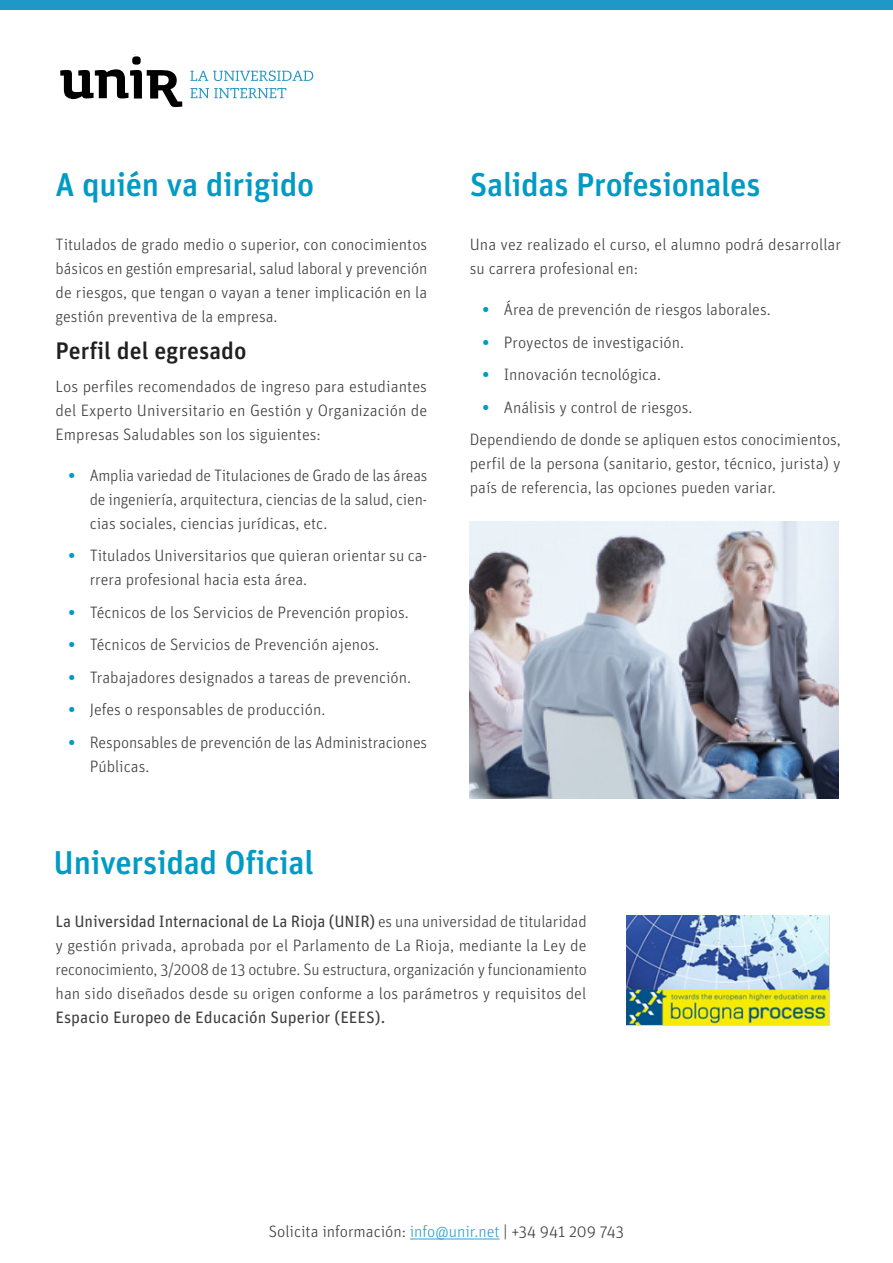
<style>
.page{position:relative;width:893px;height:1263px;background:#fff}
.page>*{position:absolute;margin:0;border:0;box-sizing:border-box;transform-origin:0 0}
.título_nivel1{font:500 33px "Unit OT";letter-spacing:-.01em;color:#009bc5}
.títulos_nivel2{font:500 24px "Unit OT";color:#231f20}
.párrafo{font:300 16.5px/24px "Unit OT";color:#3e3e3f;text-align:justify}
.s1{font-weight:700;color:#009bc5}
.s2{font-weight:400}
.s3{color:#329fcb}
</style>
<div class="page">
<hr style="left:410px;top:1238px;width:90px;height:1px;background:#329fcb">
<div style="left:0;top:0;width:893px;height:10px;background:#1f97c7"></div>
<svg style="left:60px;top:56px;width:122px;height:51px"></svg>
<svg style="left:190px;top:71px;width:123px;height:10px"></svg>
<svg style="left:190px;top:88px;width:96px;height:10px"></svg>
<img style="left:626px;top:915px;width:203px;height:114px">
<img style="left:470px;top:522px;width:369px;height:276px">
<p class="título_nivel1" style="left:56px;top:163px;width:260px">A quién va dirigido</p>
<p class="título_nivel1" style="left:470px;top:163px;width:292px">Salidas Profesionales</p>
<p class="párrafo" style="left:56px;top:232px;width:373px">Titulados de grado medio o superior, con conocimientos básicos en gestión empresarial, salud laboral y prevención de riesgos, que tengan o vayan a tener implicación en la gestión preventiva de la empresa.</p>
<p class="títulos_nivel2" style="left:56px;top:336px;width:192px">Perfil del egresado</p>
<p class="párrafo" style="left:56px;top:374px;width:373px">Los perfiles recomendados de ingreso para estudiantes del Experto Universitario en Gestión y Organización de Empresas Saludables son los siguientes:</p>
<p class="párrafo" style="left:90px;top:463px;width:339px;text-indent:-21px"><span class="s1">•</span> Amplia variedad de Titulaciones de Grado de las áreas de ingeniería, arquitectura, ciencias de la salud, cien&shy;cias sociales, ciencias jurídicas, etc.</p>
<p class="párrafo" style="left:90px;top:544px;width:339px;text-indent:-21px"><span class="s1">•</span> Titulados Universitarios que quieran orientar su ca&shy;rrera profesional hacia esta área.</p>
<p class="párrafo" style="left:68px;top:600px;width:342px"><span class="s1">•</span> Técnicos de los Servicios de Prevención propios.</p>
<p class="párrafo" style="left:68px;top:633px;width:312px"><span class="s1">•</span> Técnicos de Servicios de Prevención ajenos.</p>
<p class="párrafo" style="left:68px;top:665px;width:344px"><span class="s1">•</span> Trabajadores designados a tareas de prevención.</p>
<p class="párrafo" style="left:68px;top:698px;width:258px"><span class="s1">•</span> Jefes o responsables de producción.</p>
<p class="párrafo" style="left:90px;top:730px;width:339px;text-indent:-21px"><span class="s1">•</span> Responsables de prevención de las Administraciones<br>Públicas.</p>
<p class="título_nivel1" style="left:54px;top:841px;width:262px">Universidad Oficial</p>
<p class="párrafo" style="left:470px;top:232px;width:373px">Una vez realizado el curso, el alumno podrá desarrollar su carrera profesional en:</p>
<p class="párrafo" style="left:483px;top:297px;width:290px"><span class="s1">•</span> Área de prevención de riesgos laborales.</p>
<p class="párrafo" style="left:483px;top:330px;width:203px"><span class="s1">•</span> Proyectos de investigación.</p>
<p class="párrafo" style="left:483px;top:362px;width:180px"><span class="s1">•</span> Innovación tecnológica.</p>
<p class="párrafo" style="left:483px;top:395px;width:211px"><span class="s1">•</span> Análisis y control de riesgos.</p>
<p class="párrafo" style="left:470px;top:427px;width:373px">Dependiendo de donde se apliquen estos conocimientos, perfil de la persona (sanitario, gestor, técnico, jurista) y país de referencia, las opciones pueden variar.</p>
<p class="párrafo" style="left:56px;top:910px;width:533px"><span class="s2">La Universidad Internacional de La Rioja (UNIR)</span> es una universidad de titularidad y gestión privada, aprobada por el Parlamento de La Rioja, mediante la Ley de reconocimiento, 3/2008 de 13 octubre. Su estructura, organización y funcionamiento han sido diseñados desde su origen conforme a los parámetros y requisitos del <span class="s2">Espacio Europeo de Educación Superior (EEES).</span></p>
<p class="párrafo" style="left:269px;top:1220px;width:357px">Solicita información: <span class="s3">info@unir.net</span> | +34 941 209 743</p>
</div>
